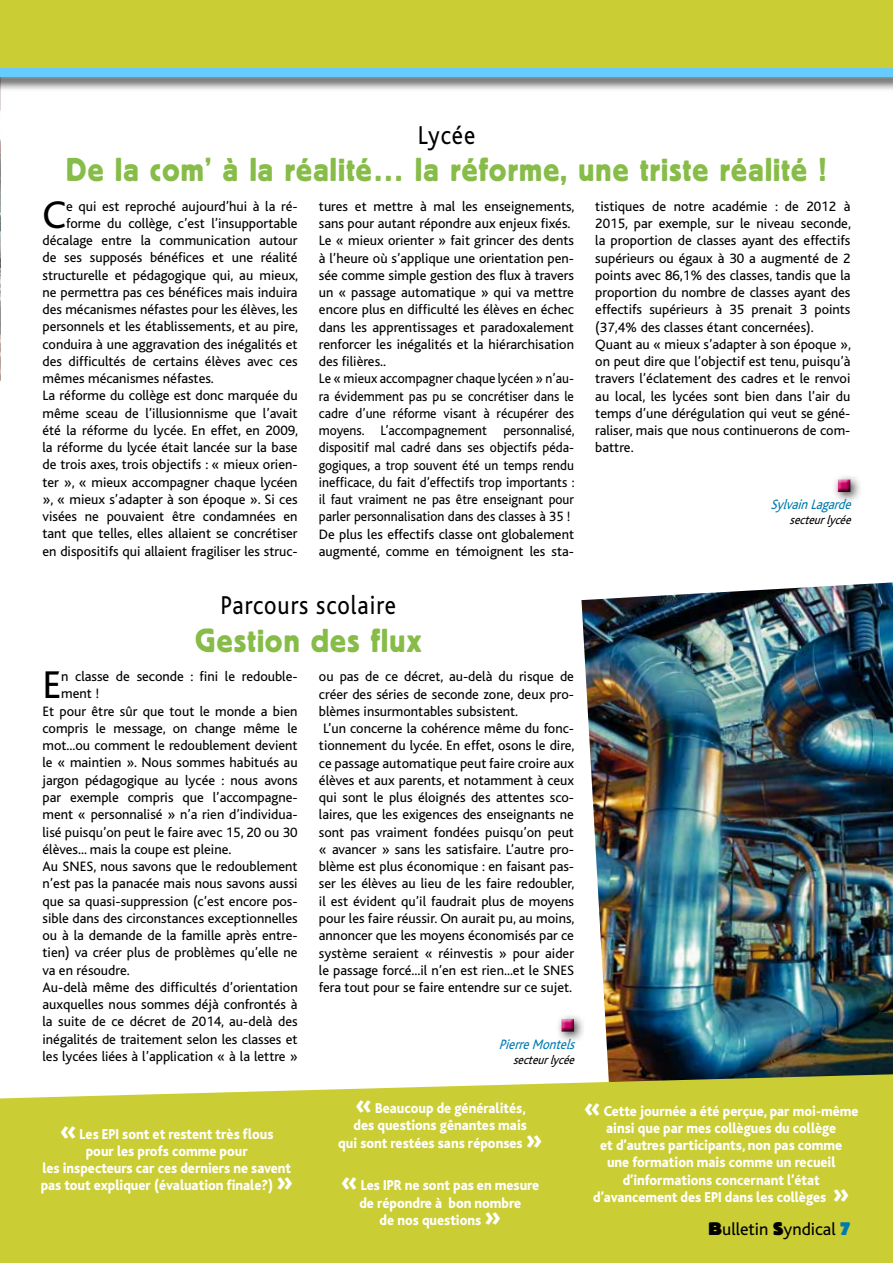
<style>
.page{position:relative;width:893px;height:1263px;background:#fff}
.page>*{position:absolute;margin:0;border:0;box-sizing:border-box;transform-origin:0 0}
.t1{font:40.5px "Bliss";color:#000}
.t2{font:33px "Block BE";letter-spacing:.04em;color:#87bc49;scale:.93 1}
.t3{font:27px "Bliss";letter-spacing:.04em;color:#000;scale:.88 1}
.t4{font:18px "Bliss";color:#000}
.t5{font:800 15px/17.2px "Bliss";color:#fff;text-align:center;scale:.91 1}
.t6{font:14.25px/17.2px "Bliss";color:#000}
.t7{font:italic 14.25px "Bliss";color:#007bb0;scale:.9 1}
.t8{font:italic 12.75px "Bliss";color:#000;scale:.9 1}
.s1{font-size:27px}
.s2{font-family:"Block BE";font-weight:800}
.s3{font-family:"Block BE";font-weight:800;color:#007bb0}
</style>
<div class="page">
<img style="left:581px;top:582px;width:312px;height:492px">
<div style="left:0;top:1074px;width:893px;height:189px;background:#cacd34"></div>
<img style="left:0;top:93px;width:1px;height:288px">
<div style="left:0;top:0;width:893px;height:68px;background:#cacd34"></div>
<div style="left:0;top:67px;width:893px;height:26px;background:#000;opacity:.65"></div>
<div style="left:0;top:68px;width:893px;height:9px;background:#66cbff"></div>
<div style="left:555px;top:1013px;width:31px;height:31px;background:#000;opacity:.75"></div>
<div style="left:561px;top:1016px;width:15px;height:15px;background:#fff;opacity:.75"></div>
<div style="left:561px;top:1018px;width:15px;height:15px;background:#000;opacity:.75"></div>
<div style="left:832px;top:473px;width:30px;height:31px;background:#000;opacity:.75"></div>
<div style="left:838px;top:477px;width:15px;height:14px;background:#fff;opacity:.75"></div>
<div style="left:838px;top:479px;width:15px;height:14px;background:#000;opacity:.75"></div>
<h3 class="t3" style="left:418px;top:121px;width:67px">Lycée</h3>
<h2 class="t2" style="left:66px;top:151px;width:819px">De la com’ à la réalité… la réforme, une triste réalité !</h2>
<h1 class="t1" style="left:43px;top:193px;width:25px">C</h1>
<p class="t6" style="left:66px;top:198px;width:233px">e qui est reproché aujourd’hui à la ré-</p>
<p class="t6" style="left:66px;top:215px;width:233px">forme du collège, c’est l’insupportable</p>
<p class="t6" style="left:43px;top:232px;width:257px">décalage entre la communication autour</p>
<p class="t6" style="left:43px;top:249px;width:257px">de ses supposés bénéfices et une réalité</p>
<p class="t6" style="left:43px;top:267px;width:257px">structurelle et pédagogique qui, au mieux,</p>
<p class="t6" style="left:43px;top:284px;width:257px">ne permettra pas ces bénéfices mais induira</p>
<p class="t6" style="left:43px;top:301px;width:257px">des mécanismes néfastes pour les élèves, les</p>
<p class="t6" style="left:43px;top:318px;width:257px">personnels et les établissements, et au pire,</p>
<p class="t6" style="left:43px;top:336px;width:257px">conduira à une aggravation des inégalités et</p>
<p class="t6" style="left:43px;top:353px;width:257px">des difficultés de certains élèves avec ces</p>
<p class="t6" style="left:43px;top:370px;width:173px">mêmes mécanismes néfastes.</p>
<p class="t6" style="left:43px;top:387px;width:257px">La réforme du collège est donc marquée du</p>
<p class="t6" style="left:43px;top:405px;width:257px">même sceau de l’illusionnisme que l’avait</p>
<p class="t6" style="left:43px;top:422px;width:257px">été la réforme du lycée. En effet, en 2009,</p>
<p class="t6" style="left:43px;top:439px;width:257px">la réforme du lycée était lancée sur la base</p>
<p class="t6" style="left:43px;top:456px;width:257px">de trois axes, trois objectifs : « mieux orien-</p>
<p class="t6" style="left:43px;top:474px;width:257px">ter », « mieux accompagner chaque lycéen</p>
<p class="t6" style="left:43px;top:491px;width:257px">», « mieux s’adapter à son époque ». Si ces</p>
<p class="t6" style="left:43px;top:508px;width:257px">visées ne pouvaient être condamnées en</p>
<p class="t6" style="left:43px;top:525px;width:257px">tant que telles, elles allaient se concrétiser</p>
<p class="t6" style="left:43px;top:543px;width:257px">en dispositifs qui allaient fragiliser les struc-</p>
<p class="t6" style="left:319px;top:198px;width:257px">tures et mettre à mal les enseignements, sans pour autant répondre aux enjeux fixés.<br>Le « mieux orienter » fait grincer des dents à l’heure où s’applique une orientation pen&shy;sée comme simple gestion des flux à travers un « passage automatique » qui va mettre encore plus en difficulté les élèves en échec dans les apprentissages et paradoxalement renforcer les inégalités et la hiérarchisation des filières..<br>Le « mieux accompagner chaque lycéen » n’au&shy;ra évidemment pas pu se concrétiser dans le cadre d’une réforme visant à récupérer des moyens. L’accompagnement personnalisé, dispositif mal cadré dans ses objectifs péda&shy;gogiques, a trop souvent été un temps rendu inefficace, du fait d’effectifs trop importants : il faut vraiment ne pas être enseignant pour parler personnalisation dans des classes à 35 !<br>De plus les effectifs classe ont globalement augmenté, comme en témoignent les sta-</p>
<p class="t6" style="left:595px;top:198px;width:257px">tistiques de notre académie : de 2012 à 2015, par exemple, sur le niveau seconde, la proportion de classes ayant des effectifs supérieurs ou égaux à 30 a augmenté de 2 points avec 86,1% des classes, tandis que la proportion du nombre de classes ayant des effectifs supérieurs à 35 prenait 3 points (37,4% des classes étant concernées).<br>Quant au « mieux s’adapter à son époque », on peut dire que l’objectif est tenu, puisqu’à travers l’éclatement des cadres et le renvoi au local, les lycées sont bien dans l’air du temps d’une dérégulation qui veut se géné&shy;raliser, mais que nous continuerons de com&shy;battre.</p>
<p class="t7" style="left:771px;top:497px;width:95px">Sy lvainLagarde</p>
<p class="t8" style="left:790px;top:513px;width:74px">secteurlycée</p>
<h3 class="t3" style="left:220px;top:591px;width:201px">Parcours scolaire</h3>
<h2 class="t2" style="left:195px;top:622px;width:245px">Gestion des flux</h2>
<h1 class="t1" style="left:43px;top:664px;width:20px">E</h1>
<p class="t6" style="left:61px;top:668px;width:238px">n classe de seconde : fini le redouble-</p>
<p class="t6" style="left:61px;top:685px;width:40px">ment !</p>
<p class="t6" style="left:43px;top:703px;width:257px">Et pour être sûr que tout le monde a bien</p>
<p class="t6" style="left:43px;top:720px;width:257px">compris le message, on change même le</p>
<p class="t6" style="left:43px;top:737px;width:257px">mot...ou comment le redoublement devient</p>
<p class="t6" style="left:43px;top:754px;width:257px">le « maintien ». Nous sommes habitués au</p>
<p class="t6" style="left:43px;top:772px;width:257px">jargon pédagogique au lycée : nous avons</p>
<p class="t6" style="left:43px;top:789px;width:257px">par exemple compris que l’accompagne-</p>
<p class="t6" style="left:43px;top:806px;width:257px">ment « personnalisé » n’a rien d’individua-</p>
<p class="t6" style="left:43px;top:823px;width:257px">lisé puisqu’on peut le faire avec 15, 20 ou 30</p>
<p class="t6" style="left:43px;top:841px;width:190px">élèves... mais la coupe est pleine.</p>
<p class="t6" style="left:43px;top:858px;width:257px">Au SNES, nous savons que le redoublement</p>
<p class="t6" style="left:43px;top:875px;width:257px">n’est pas la panacée mais nous savons aussi</p>
<p class="t6" style="left:43px;top:892px;width:257px">que sa quasi-suppression (c’est encore pos-</p>
<p class="t6" style="left:43px;top:910px;width:257px">sible dans des circonstances exceptionnelles</p>
<p class="t6" style="left:43px;top:927px;width:257px">ou à la demande de la famille après entre-</p>
<p class="t6" style="left:43px;top:944px;width:257px">tien) va créer plus de problèmes qu’elle ne</p>
<p class="t6" style="left:43px;top:961px;width:89px">va en résoudre.</p>
<p class="t6" style="left:43px;top:979px;width:257px">Au-delà même des difficultés d’orientation</p>
<p class="t6" style="left:43px;top:996px;width:257px">auxquelles nous sommes déjà confrontés à</p>
<p class="t6" style="left:43px;top:1013px;width:257px">la suite de ce décret de 2014, au-delà des</p>
<p class="t6" style="left:43px;top:1030px;width:257px">inégalités de traitement selon les classes et</p>
<p class="t6" style="left:43px;top:1048px;width:257px">les lycées liées à l’application « à la lettre »</p>
<p class="t6" style="left:319px;top:668px;width:257px">ou pas de ce décret, au-delà du risque de créer des séries de seconde zone, deux pro&shy;blèmes insurmontables subsistent.<br>L’un concerne la cohérence même du fonc&shy;tionnement du lycée. En effet, osons le dire, ce passage automatique peut faire croire aux élèves et aux parents, et notamment à ceux qui sont le plus éloignés des attentes sco&shy;laires, que les exigences des enseignants ne sont pas vraiment fondées puisqu’on peut « avancer » sans les satisfaire. L’autre pro&shy;blème est plus économique : en faisant pas&shy;ser les élèves au lieu de les faire redoubler, il est évident qu’il faudrait plus de moyens pour les faire réussir. On aurait pu, au moins, annoncer que les moyens économisés par ce système seraient « réinvestis » pour aider le passage forcé...il n’en est rien...et le SNES fera tout pour se faire entendre sur ce sujet.</p>
<p class="t7" style="left:499px;top:1037px;width:90px">PierreMontels</p>
<p class="t8" style="left:513px;top:1053px;width:74px">secteurlycée</p>
<p class="t5" style="left:41px;top:1125px;width:279px"><span class="s1">«</span> Les EPI sont et restent très flous<br>pour les profs comme pour<br>les inspecteurs car ces derniers ne savent pas tout expliquer (évaluation finale?) <span class="s1">»</span></p>
<p class="t5" style="left:338px;top:1100px;width:226px"><span class="s1">«</span> Beaucoup de généralités,<br>des questions gênantes mais<br>qui sont restées sans réponses <span class="s1">»</span></p>
<p class="t5" style="left:341px;top:1177px;width:219px"><span class="s1">«</span> Les IPR ne sont pas en mesure de répondre à bon nombre<br>de nos questions <span class="s1">»</span></p>
<p class="t5" style="left:584px;top:1102px;width:303px"><span class="s1">«</span> Cette journée a été perçue, par moi-même ainsi que par mes collègues du collège<br>et d’autres participants, non pas comme<br>une formation mais comme un recueil d’informations concernant l’état d’avancement des EPI dans les collèges <span class="s1">»</span></p>
<p class="t4" style="left:709px;top:1220px;width:143px"><span class="s2">B</span>ulletin <span class="s2">S</span>yndical <span class="s3">7</span></p>
</div>
